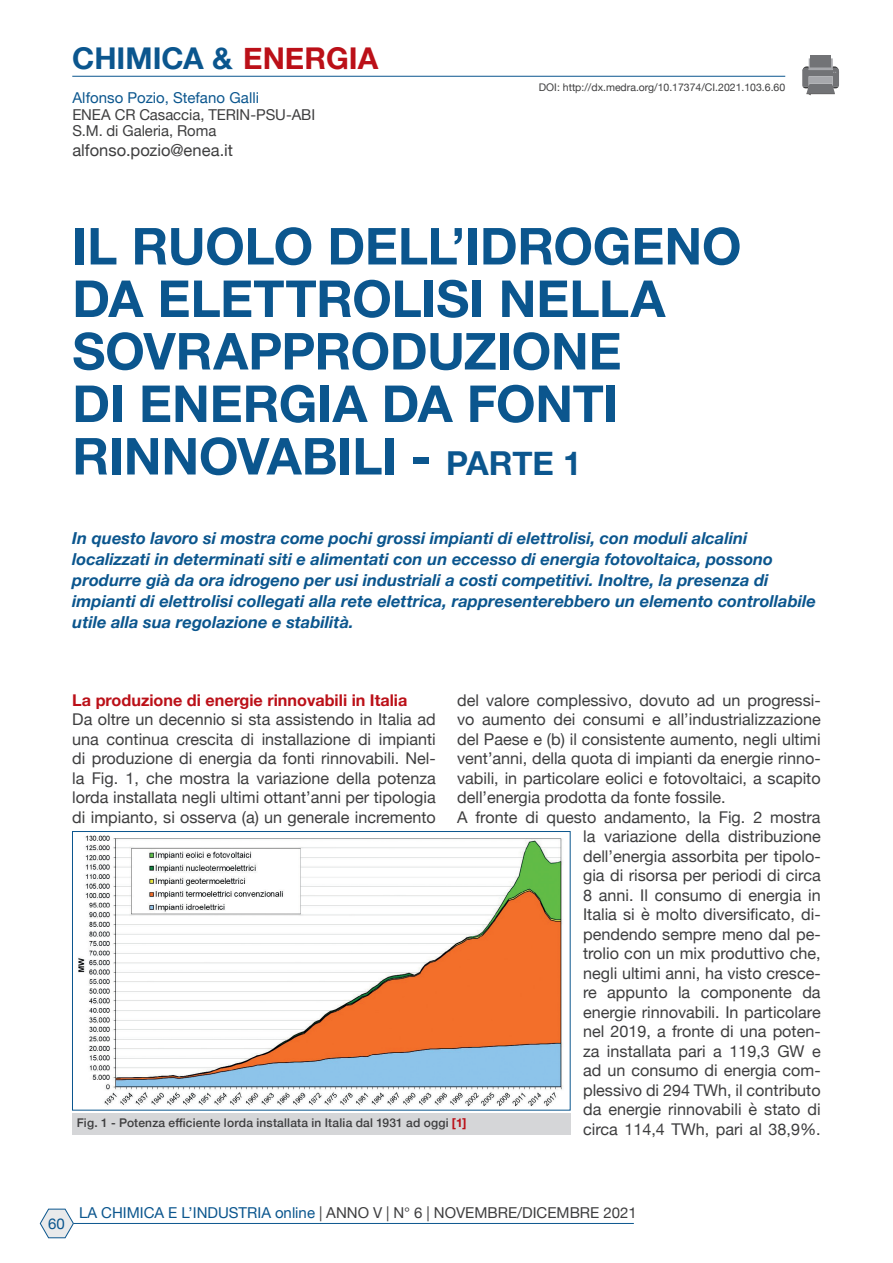
<style>
.page{position:relative;width:893px;height:1263px;background:#fff}
.page>*{position:absolute;margin:0;border:0;box-sizing:border-box;transform-origin:0 0}
.Titolo_articolo{font:700 51px/52.5px "Helvetica Neue";letter-spacing:-.005em;color:#0b568e}
.t1{font:700 30px "Helvetica Neue";color:#0b568e}
.Sottotitolo{font:italic 700 16.5px/21px "Helvetica Neue";color:#0b568e}
.Riepilogo_autori{font:16.5px "Helvetica Neue";letter-spacing:.005em;color:#3e3e3f}
.Body_Text_2{font:16.2px/19.5px "Helvetica Neue";color:#3e3e3f;text-align:justify}
.Body_Text_2-2{font:700 16.2px "Helvetica Neue";color:#bb1018}
.Riepilogo_autori-2{font:15px "Helvetica Neue";color:#3e3e3f}
.Autori{font:15px "Helvetica Neue";letter-spacing:.005em;color:#0b568e}
.Dida{font:500 12px "Helvetica Neue";letter-spacing:.015em;color:#3e3e3f}
.t2{font:10.5px "Helvetica Neue";color:#3e3e3f}
.s1{color:#bb1018}
.s2{font-size:33px}
.s3{font-weight:700;color:#bb1018}
.s4{color:#0b568e}
</style>
<div class="page">
<svg style="left:40px;top:1209px;width:34px;height:29px"></svg>
<hr style="left:74px;top:1223px;width:560px;height:1px;background:#0b568e">
<hr style="left:72px;top:76px;width:713px;height:1px;background:#0b568e">
<div style="left:810px;top:55px;width:21px;height:13px;background:#727376"></div>
<svg style="left:802px;top:58px;width:37px;height:37px"></svg>
<img style="left:78px;top:835px;width:485px;height:272px">
<div style="left:72px;top:831px;width:498px;height:279px;border:1px solid #0b568e"></div>
<div style="left:72px;top:1113px;width:498px;height:22px;background:#d5d6d8"></div>
<h2 class="t1" style="left:72px;top:35px;width:307px">CHIMICA &amp; <span class="s1">ENERGIA</span></h2>
<p class="Autori" style="left:72px;top:87px;width:188px">Alfonso Pozio, Stefano Galli</p>
<p class="Riepilogo_autori-2" style="left:72px;top:103px;width:244px">ENEA CR Casaccia, TERIN-PSU-ABI</p>
<p class="Riepilogo_autori-2" style="left:72px;top:120px;width:146px">S.M. di Galeria, Roma</p>
<p class="Riepilogo_autori" style="left:72px;top:138px;width:162px">alfonso.pozio@enea.it</p>
<p class="t2" style="left:539px;top:80px;width:248px">DOI: http://dx.medra.org/10.17374/CI.2021.103.6.60</p>
<p class="Titolo_articolo" style="left:72px;top:221px;width:671px">IL RUOLO DELL’IDROGENO<br>DA ELETTROLISI NELLA<br>SOVRAPPRODUZIONE<br>DI ENERGIA DA FONTI<br>RINNOVABILI - <span class="s2">PARTE 1</span></p>
<p class="Sottotitolo" style="left:72px;top:528px;width:745px">In questo lavoro si mostra come pochi grossi impianti di elettrolisi, con moduli alcalini localizzati in determinati siti e alimentati con un eccesso di energia fotovoltaica, possono produrre già da ora idrogeno per usi industriali a costi competitivi. Inoltre, la presenza di impianti di elettrolisi collegati alla rete elettrica, rappresenterebbero un elemento controllabile utile alla sua regolazione e stabilità.</p>
<p class="Body_Text_2-2" style="left:72px;top:687px;width:337px">La produzione di energie rinnovabili in Italia</p>
<p class="Body_Text_2" style="left:72px;top:711px;width:365px">Da oltre un decennio si sta assistendo in Italia ad una continua crescita di installazione di impianti di produzione di energia da fonti rinnovabili. Nel&shy;la Fig. 1, che mostra la variazione della potenza lorda installata negli ultimi ottant’anni per tipologia di impianto, si osserva (a) un generale incremento</p>
<p class="Body_Text_2" style="left:457px;top:691px;width:365px">del valore complessivo, dovuto ad un progressi&shy;vo aumento dei consumi e all’industrializzazione del Paese e (b) il consistente aumento, negli ultimi vent’anni, della quota di impianti da energie rinno&shy;vabili, in particolare eolici e fotovoltaici, a scapito dell’energia prodotta da fonte fossile.</p>
<p class="Body_Text_2" style="left:583px;top:808px;width:239px;text-indent:-126px">A fronte di questo andamento, la Fig. 2 mostra la variazione della distribuzione dell’energia assorbita per tipolo&shy;gia di risorsa per periodi di circa 8 anni. Il consumo di energia in Italia si è molto diversificato, di&shy;pendendo sempre meno dal pe&shy;trolio con un mix produttivo che, negli ultimi anni, ha visto cresce&shy;re appunto la componente da energie rinnovabili. In particolare nel 2019, a fronte di una poten&shy;za installata pari a 119,3 GW e ad un consumo di energia com&shy;plessivo di 294 TWh, il contributo da energie rinnovabili è stato di circa 114,4 TWh, pari al 38,9%.</p>
<p class="Dida" style="left:77px;top:1113px;width:391px">Fig. 1 - Potenza efficiente lorda installata in Italia dal 1931 ad oggi <span class="s3">[1]</span></p>
<p class="Autori" style="left:48px;top:1212px;width:18px">60</p>
<p class="Riepilogo_autori-2" style="left:79px;top:1202px;width:559px"><span class="s4">LA CHIMICA E L’INDUSTRIA online</span> | ANNO V | N° 6 | NOVEMBRE/DICEMBRE 2021</p>
</div>
